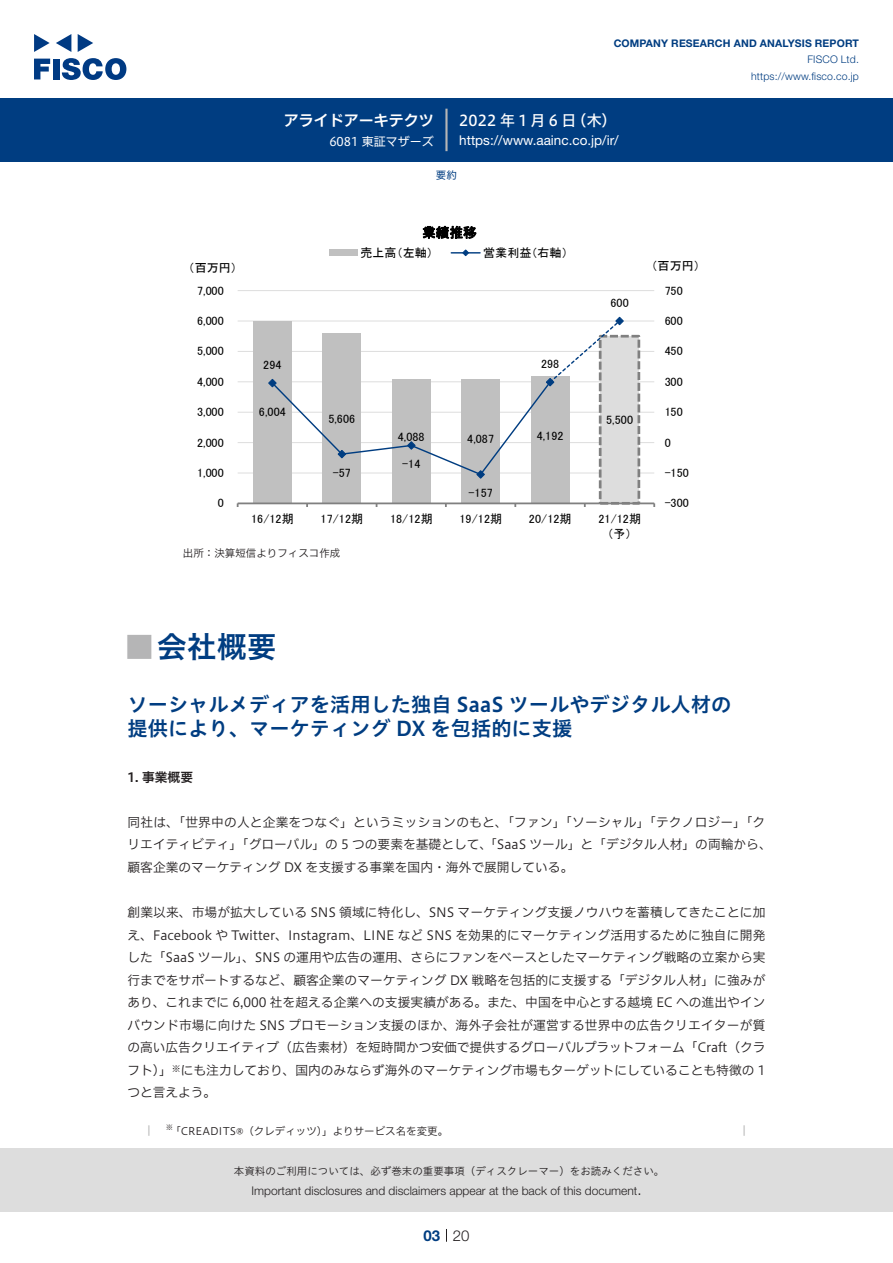
<style>
.page{position:relative;width:893px;height:1263px;background:#fff}
.page>*{position:absolute;margin:0;border:0;box-sizing:border-box;transform-origin:0 0}
.t1{font:30px "Hiragino UD Sans Std N W6";color:#003d81}
.t2{font:24px "Hiragino UD Sans Std W6";color:#b5b5b6}
.t3{font:20.25px/24px "Hiragino UD Sans Std W6";color:#003d81}
.t4{font:15px "Hiragino UD Sans F Std N W5";letter-spacing:.21em;color:#fff}
.t5{font:15px "Hiragino UD Sans F Std N W6";color:#fff}
.t6{font:300 15px "Helvetica Neue LT Std";color:#231f20}
.t7{font:700 15px "Helvetica Neue LT Std";color:#003d81}
.t8{font:13.5px "Helvetica Neue LT Std";color:#fff}
.t9{font:13.5px "MS P Gothic";color:#000}
.t10{font:12.75px/22.5px "Hiragino UD Sans F Std N W3";color:#231f20}
.t11{font:12.75px "Hiragino UD Sans F Std N W6";color:#231f20}
.t12{font:12.15px "MS P Gothic";letter-spacing:.005em;color:#000}
.t13{font:12px "MS P Gothic";letter-spacing:.005em;color:#000}
.t14{font:300 12px "Helvetica Neue LT Std";color:#231f20}
.t15{font:12px "Hiragino UD Sans F Std N W4";color:#fff}
.t16{font:10.5px "Hiragino UD Sans F Std N W3";color:#231f20}
.t17{font:10.5px "Hiragino UD Sans Std W3";color:#231f20}
.t18{font:700 10.5px "Helvetica Neue LT Std";letter-spacing:.015em;color:#003d81}
.t19{font:300 10.5px/16.5px "Helvetica Neue LT Std";letter-spacing:.015em;color:#003d81;text-align:right}
.t20{font:10.5px "Hiragino UD Sans F Std N W4";color:#003d81}
.t21{font:7.35px "Hiragino UD Sans F Std N W3";color:#231f20}
.s1{font-size:10.5px}
</style>
<div class="page">
<div style="left:0;top:1148px;width:893px;height:64px;background:#ddd"></div>
<svg style="left:34px;top:59px;width:16px;height:20px"></svg>
<div style="left:53px;top:59px;width:6px;height:20px;background:#003a83"></div>
<svg style="left:62px;top:58px;width:64px;height:22px"></svg>
<svg style="left:34px;top:34px;width:16px;height:18px"></svg>
<svg style="left:78px;top:34px;width:15px;height:18px"></svg>
<svg style="left:56px;top:34px;width:15px;height:18px"></svg>
<div style="left:0;top:98px;width:893px;height:64px;background:#003d81"></div>
<hr style="left:445px;top:109px;width:3px;height:42px;background:#b5b5b6">
<svg style="left:446px;top:1229px;width:1px;height:13px"></svg>
<hr style="left:238px;top:473px;width:416px;height:1px;background:#ddd">
<hr style="left:238px;top:442px;width:416px;height:1px;background:#ddd">
<hr style="left:238px;top:412px;width:416px;height:1px;background:#ddd">
<hr style="left:238px;top:381px;width:416px;height:1px;background:#ddd">
<hr style="left:238px;top:351px;width:416px;height:1px;background:#ddd">
<hr style="left:238px;top:321px;width:416px;height:1px;background:#ddd">
<hr style="left:238px;top:290px;width:416px;height:1px;background:#ddd">
<div style="left:323px;top:333px;width:38px;height:170px;background:#c0c0c0"></div>
<div style="left:392px;top:379px;width:39px;height:124px;background:#c0c0c0"></div>
<div style="left:461px;top:379px;width:39px;height:124px;background:#c0c0c0"></div>
<div style="left:531px;top:376px;width:38px;height:127px;background:#c0c0c0"></div>
<div style="left:600px;top:336px;width:39px;height:167px;background:#ddd"></div>
<div style="left:599px;top:335px;width:41px;height:169px;border:3px dashed #808080"></div>
<div style="left:253px;top:321px;width:39px;height:182px;background:#c0c0c0"></div>
<hr style="left:238px;top:502px;width:416px;height:2px;background:#808080">
<svg style="left:268px;top:316px;width:356px;height:163px"></svg>
<div style="left:329px;top:250px;width:28px;height:6px;background:#c0c0c0"></div>
<hr style="left:451px;top:252px;width:29px;height:2px;background:#003d81">
<svg style="left:462px;top:249px;width:8px;height:8px"></svg>
<svg style="left:148px;top:1125px;width:2px;height:11px"></svg>
<svg style="left:743px;top:1125px;width:2px;height:11px"></svg>
<p class="t5" style="left:284px;top:109px;width:152px">アライドアーキテクツ</p>
<p class="t15" style="left:329px;top:132px;width:106px">6081 東証マザーズ</p>
<p class="t18" style="left:614px;top:37px;width:247px">COMPANY RESEARCH AND ANALYSIS REPORT</p>
<p class="t19" style="left:751px;top:51px;width:109px">FISCO Ltd. https://www.fisco.co j p.</p>
<p class="t4" style="left:459px;top:109px;width:119px">2022年1月6日</p>
<p class="t4" style="left:572px;top:109px;width:46px">（木(</p>
<p class="t8" style="left:459px;top:132px;width:161px">https://www.aainc. c o j p. /i r/</p>
<p class="t20" style="left:436px;top:167px;width:22px">要約</p>
<p class="t9" style="left:422px;top:226px;width:56px">業績推移</p>
<p class="t13" style="left:361px;top:246px;width:74px">売上高（左軸）</p>
<p class="t13" style="left:483px;top:246px;width:86px">営業利益（右軸(</p>
<p class="t13" style="left:189px;top:262px;width:50px">（百万円）</p>
<p class="t13" style="left:651px;top:260px;width:50px">（百万円(</p>
<p class="t13" style="left:197px;top:284px;width:28px">7,000</p>
<p class="t13" style="left:665px;top:284px;width:20px">750</p>
<p class="t13" style="left:610px;top:297px;width:20px">600</p>
<p class="t13" style="left:197px;top:315px;width:28px">6,000</p>
<p class="t13" style="left:665px;top:315px;width:20px">600</p>
<p class="t13" style="left:197px;top:345px;width:28px">5,000</p>
<p class="t13" style="left:665px;top:345px;width:20px">450</p>
<p class="t13" style="left:263px;top:359px;width:20px">294</p>
<p class="t13" style="left:541px;top:358px;width:20px">298</p>
<p class="t13" style="left:197px;top:375px;width:28px">4,000</p>
<p class="t13" style="left:665px;top:375px;width:20px">300</p>
<p class="t13" style="left:197px;top:406px;width:28px">3,000</p>
<p class="t12" style="left:259px;top:406px;width:28px">6,004</p>
<p class="t13" style="left:328px;top:412px;width:28px">5,606</p>
<p class="t12" style="left:606px;top:414px;width:28px">5,500</p>
<p class="t13" style="left:665px;top:406px;width:20px">150</p>
<p class="t13" style="left:197px;top:436px;width:28px">2,000</p>
<p class="t13" style="left:398px;top:431px;width:28px">4,088</p>
<p class="t13" style="left:467px;top:432px;width:28px">4,087</p>
<p class="t13" style="left:537px;top:429px;width:28px">4,192</p>
<p class="t13" style="left:665px;top:436px;width:8px">0</p>
<p class="t13" style="left:197px;top:467px;width:28px">1,000</p>
<p class="t13" style="left:333px;top:466px;width:20px">-57</p>
<p class="t13" style="left:402px;top:458px;width:20px">-14</p>
<p class="t13" style="left:665px;top:467px;width:26px">-150</p>
<p class="t13" style="left:469px;top:487px;width:26px">-157</p>
<p class="t13" style="left:218px;top:497px;width:8px">0</p>
<p class="t13" style="left:665px;top:497px;width:26px">-300</p>
<p class="t13" style="left:251px;top:512px;width:44px">16/12期</p>
<p class="t13" style="left:321px;top:512px;width:44px">17/12期</p>
<p class="t13" style="left:390px;top:512px;width:44px">18/12期</p>
<p class="t13" style="left:460px;top:512px;width:44px">19/12期</p>
<p class="t13" style="left:529px;top:512px;width:44px">20/12期</p>
<p class="t13" style="left:598px;top:512px;width:44px">21/12期</p>
<p class="t13" style="left:607px;top:528px;width:26px">予（ (</p>
<p class="t16" style="left:183px;top:545px;width:159px">出所：決算短信よりフィスコ作成</p>
<h1 class="t1" style="left:157px;top:624px;width:121px">会社概要</h1>
<h2 class="t2" style="left:128px;top:628px;width:25px">█</h2>
<h3 class="t3" style="left:128px;top:691px;width:605px">ソーシャルメディアを活用した独自 SaaS ツールやデジタル人材の提供により、マーケティング DX を包括的に支援</h3>
<p class="t11" style="left:128px;top:767px;width:67px">1. 事業概要</p>
<p class="t10" style="left:128px;top:810px;width:646px">同社は、「世界中の人と企業をつなぐ」というミッションのもと、「ファン」「ソーシャル」「テクノロジー」「クリエイティビティ」「グローバル」の 5 つの要素を基礎として、「SaaS ツール」と「デジタル人材」の両輪から、顧客企業のマーケティング DX を支援する事業を国内・海外で展開している。</p>
<p class="t10" style="left:127px;top:900px;width:640px;text-align:justify">創業以来、市場が拡大している SNS 領域に特化し、SNS マーケティング支援ノウハウを蓄積してきたことに加え、Facebook や Twitter、Instagram、LINE など SNS を効果的にマーケティング活用するために独自に開発した「SaaS ツール」、SNS の運用や広告の運用、さらにファンをベースとしたマーケティング戦略の立案から実行までをサポートするなど、顧客企業のマーケティング DX 戦略を包括的に支援する「デジタル人材」に強みがあり、これまでに 6,000 社を超える企業への支援実績がある。また、中国を中心とする越境 EC への進出やインバウンド市場に向けた SNS プロモーション支援のほか、海外子会社が運営する世界中の広告クリエイターが質の高い広告クリエイティブ（広告素材）を短時間かつ安価で提供するグローバルプラットフォーム「Craft（クラフト）」 <sup>※</sup>にも注力しており、国内のみならず海外のマーケティング市場もターゲットにしていることも特徴の 1つと言えよう。</p>
<p class="t16" style="left:181px;top:1123px;width:269px">CREADITS®（クレディッツ）」よりサービス名を変更。</p>
<p class="t21" style="left:166px;top:1122px;width:17px">※ <span class="s1">「</span></p>
<p class="t17" style="left:234px;top:1163px;width:432px">本資料のご利用については、必ず巻末の重要事項（ディスクレーマー）をお読みください。</p>
<p class="t6" style="left:637px;top:1180px;width:6px">.</p>
<p class="t14" style="left:251px;top:1183px;width:387px">Important disclosures and disclaimers appear at the back of this document</p>
<p class="t7" style="left:423px;top:1226px;width:18px">03</p>
<p class="t6" style="left:453px;top:1226px;width:18px">20</p>
</div>
